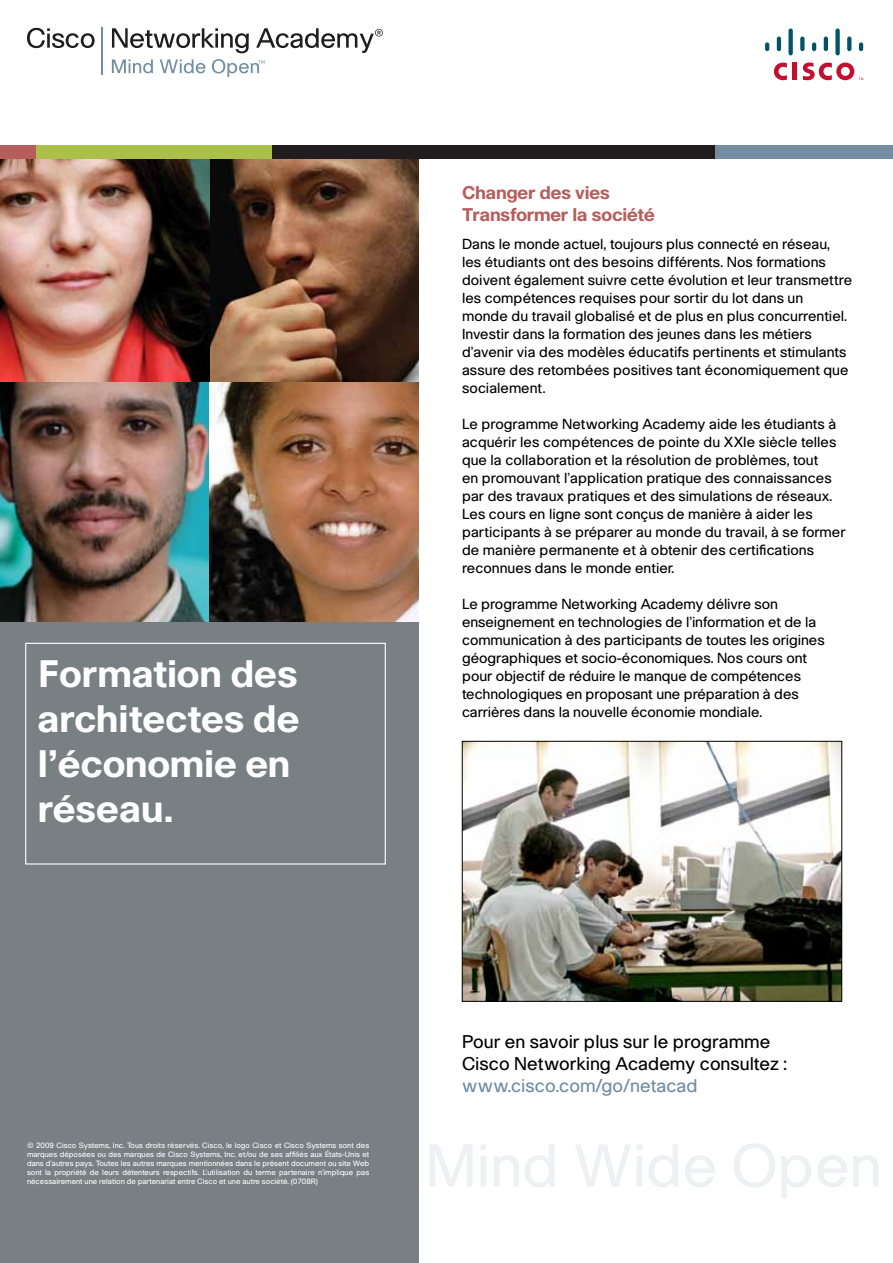
<style>
.page{position:relative;width:893px;height:1263px;background:#fff}
.page>*{position:absolute;margin:0;border:0;box-sizing:border-box;transform-origin:0 0}
.t1{font:700 37.5px/45px "Cisco";color:#fff}
.t2{font:18px/21.6px "Cisco";color:#000}
.t3{font:700 18px/21.6px "Cisco";letter-spacing:-.01em;color:#b65e5c}
.t4{font:18px "Cisco";color:#708ca1}
.t5{font:14.25px/18px "Cisco";color:#000}
.t6{font:7.5px/9px "Cisco";color:#fff;text-align:justify}
</style>
<div class="page">
<div style="left:0;top:241px;width:418px;height:1022px;background:#798084"></div>
<img style="left:0;top:159px;width:418px;height:462px">
<hr style="left:793px;top:63px;width:4px;height:17px;background:#c4102f">
<svg style="left:774px;top:63px;width:13px;height:17px"></svg>
<svg style="left:765px;top:42px;width:4px;height:9px"></svg>
<hr style="left:777px;top:37px;width:4px;height:14px;background:#005467;border-radius:2px">
<div style="left:788px;top:29px;width:5px;height:26px;background:#005467;border-radius:2px"></div>
<svg style="left:800px;top:37px;width:4px;height:14px"></svg>
<svg style="left:812px;top:42px;width:4px;height:9px"></svg>
<hr style="left:824px;top:37px;width:4px;height:14px;background:#005467;border-radius:2px">
<div style="left:835px;top:29px;width:5px;height:26px;background:#005467;border-radius:2px"></div>
<svg style="left:847px;top:37px;width:4px;height:14px"></svg>
<svg style="left:859px;top:42px;width:4px;height:9px"></svg>
<svg style="left:803px;top:63px;width:60px;height:17px"></svg>
<svg style="left:27px;top:28px;width:68px;height:20px"></svg>
<svg style="left:112px;top:28px;width:137px;height:25px"></svg>
<svg style="left:256px;top:28px;width:127px;height:25px"></svg>
<svg style="left:112px;top:59px;width:41px;height:14px"></svg>
<svg style="left:160px;top:59px;width:46px;height:14px"></svg>
<svg style="left:212px;top:59px;width:53px;height:18px"></svg>
<hr style="left:101px;top:27px;width:2px;height:47px;background:#738ea2">
<img style="left:464px;top:743px;width:376px;height:256px">
<div style="left:462px;top:741px;width:380px;height:260px;border:1px solid #000"></div>
<div style="left:0;top:145px;width:432px;height:14px;background:#abc04a"></div>
<div style="left:380px;top:145px;width:513px;height:14px;background:#738ea2"></div>
<div style="left:272px;top:145px;width:443px;height:14px;background:#211d1e"></div>
<div style="left:0;top:145px;width:36px;height:14px;background:#b65e5c"></div>
<div style="left:25px;top:643px;width:361px;height:221px;border:1px solid #fff"></div>
<h1 class="t1" style="left:38px;top:650px;width:263px">Formation des architectes de l’économie en réseau.</h1>
<p class="t6" style="left:27px;top:1140px;width:344px">© 2009 Cisco Systems, Inc. Tous droits réservés. Cisco, le logo Cisco et Cisco Systems sont des marques déposées ou des marques de Cisco Systems, Inc. et/ou de ses affiliés aux États-Unis et dans d’autres pays. Toutes les autres marques mentionnées dans le présent document ou site Web sont la propriété de leurs détenteurs respectifs. L’utilisation du terme partenaire n’implique pas nécessairement une relation de partenariat entre Cisco et une autre société. (0708R)</p>
<p class="t3" style="left:462px;top:181px;width:194px">Changer des vies<br>Transformer la société</p>
<p class="t5" style="left:462px;top:235px;width:391px">Dans le monde actuel, toujours plus connecté en réseau, les étudiants ont des besoins différents. Nos formations doivent également suivre cette évolution et leur transmettre les compétences requises pour sortir du lot dans un monde du travail globalisé et de plus en plus concurrentiel.<br>Investir dans la formation des jeunes dans les métiers d’avenir via des modèles éducatifs pertinents et stimulants assure des retombées positives tant économiquement que socialement.</p>
<p class="t5" style="left:462px;top:415px;width:385px">Le programme Networking Academy aide les étudiants à acquérir les compétences de pointe du XXIe siècle telles que la collaboration et la résolution de problèmes, tout<br>en promouvant l’application pratique des connaissances par des travaux pratiques et des simulations de réseaux.<br>Les cours en ligne sont conçus de manière à aider les participants à se préparer au monde du travail, à se former de manière permanente et à obtenir des certifications reconnues dans le monde entier.</p>
<p class="t5" style="left:462px;top:595px;width:364px">Le programme Networking Academy délivre son enseignement en technologies de l’information et de la communication à des participants de toutes les origines géographiques et socio-économiques. Nos cours ont pour objectif de réduire le manque de compétences technologiques en proposant une préparation à des carrières dans la nouvelle économie mondiale.</p>
<p class="t2" style="left:462px;top:1031px;width:326px">Pour en savoir plus sur le programme<br>Cisco Networking Academy consultez :</p>
<p class="t4" style="left:462px;top:1075px;width:237px">www.cisco.com/go/netacad</p>
</div>
